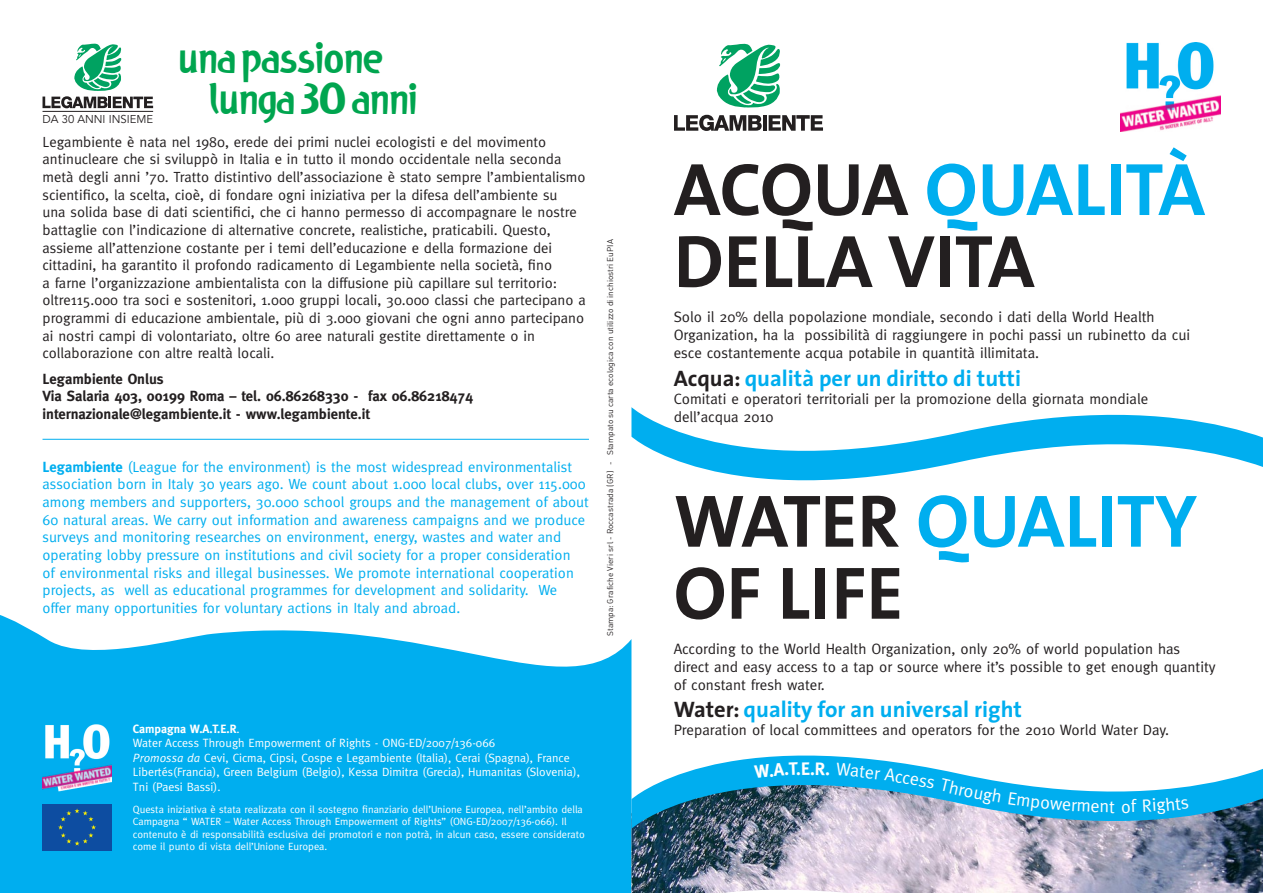
<style>
.page{position:relative;width:1263px;height:893px;background:#fff}
.page>*{position:absolute;margin:0;border:0;box-sizing:border-box;transform-origin:0 0}
.t1{font:700 75px/72px "The Sans";color:#231f20}
.t2{font:45px "Legambiente Next";color:#00a54f}
.t3{font:700 22.5px "The Sans";color:#00aeef}
.t4{font:700 18px "Meta";color:#fff}
.t5{font:18px "Meta";color:#fff}
.t6{font:15px/18px "Meta";color:#231f20}
.t7{font:14.7px/17.7px "Meta";color:#231f20}
.t8{font:14.7px/17.7px "Meta";color:#00aeef}
.t9{font:700 14.7px "Meta";color:#231f20}
.t10{font:12px/14.4px "Meta";color:#fff}
.t11{font:700 12px "Meta";color:#fff}
.t12{font:11.25px "Avenir LT Std";color:#231f20}
.t13{font:10.5px/12.6px "Meta";color:#fff}
.t14{font:8.25px "DIN Alternate";color:#231f20}
.s1{font-weight:700}
.s2{font-weight:400}
.s3{font-style:italic}
.s4{color:#00aeef}
.s5{color:#231f20}
</style>
<div class="page">
<svg style="left:0;top:615px;width:631px;height:278px;background:#1bb6f0"></svg>
<div style="left:43px;top:804px;width:69px;height:46px;background:#0d4da1"></div>
<svg style="left:58px;top:808px;width:38px;height:38px"></svg>
<img style="left:1120px;top:43px;width:100px;height:89px">
<svg style="left:674px;top:115px;width:88px;height:16px"></svg>
<hr style="left:763px;top:115px;width:4px;height:16px;background:#231f20">
<svg style="left:769px;top:115px;width:54px;height:16px"></svg>
<svg style="left:716px;top:43px;width:65px;height:65px"></svg>
<svg style="left:43px;top:43px;width:110px;height:65px"></svg>
<hr style="left:43px;top:111px;width:110px;height:1px;background:#231f20">
<hr style="left:43px;top:439px;width:546px;height:1px;background:#00aeef">
<img style="left:631px;top:856px;width:632px;height:37px">
<svg style="left:631px;top:721px;width:632px;height:135px"></svg>
<svg style="left:632px;top:741px;width:631px;height:104px"></svg>
<svg style="left:631px;top:407px;width:632px;height:74px"></svg>
<img style="left:43px;top:720px;width:69px;height:77px">
<svg style="left:754px;top:762px;width:55px;height:16px"></svg>
<svg style="left:816px;top:762px;width:13px;height:13px"></svg>
<svg style="left:836px;top:763px;width:165px;height:42px;background:#4bbbe9"></svg>
<div style="left:1008px;top:792px;width:100px;height:20px;background:#00aeef"></div>
<svg style="left:1122px;top:799px;width:15px;height:14px"></svg>
<svg style="left:1143px;top:797px;width:46px;height:17px"></svg>
<p class="t12" style="left:43px;top:113px;width:112px">DA 30 ANNI INSIEME</p>
<p class="t2" style="left:179px;top:29px;width:205px">una passione</p>
<p class="t2" style="left:209px;top:69px;width:210px">lunga 30 anni</p>
<p class="t7" style="left:43px;top:133px;width:545px">Legambiente è nata nel 1980, erede dei primi nuclei ecologisti e del movimento antinucleare che si sviluppò in Italia e in tutto il mondo occidentale nella seconda metà degli anni ’70. Tratto distintivo dell’associazione è stato sempre l’ambientalismo scientifico, la scelta, cioè, di fondare ogni iniziativa per la difesa dell’ambiente su<br>una solida base di dati scientifici, che ci hanno permesso di accompagnare le nostre battaglie con l’indicazione di alternative concrete, realistiche, praticabili. Questo, assieme all’attenzione costante per i temi dell’educazione e della formazione dei cittadini, ha garantito il profondo radicamento di Legambiente nella società, fino<br>a farne l’organizzazione ambientalista con la diffusione più capillare sul territorio: oltre115.000 tra soci e sostenitori, 1.000 gruppi locali, 30.000 classi che partecipano a programmi di educazione ambientale, più di 3.000 giovani che ogni anno partecipano ai nostri campi di volontariato, oltre 60 aree naturali gestite direttamente o in collaborazione con altre realtà locali.</p>
<p class="t9" style="left:43px;top:370px;width:123px">Legambiente Onlus</p>
<p class="t9" style="left:43px;top:388px;width:432px">Via Salaria 403, 00199 Roma – tel. 06.86268330 - fax 06.86218474</p>
<p class="t9" style="left:43px;top:405px;width:329px">internazionale@legambiente.it - www.legambiente.it</p>
<p class="t8" style="left:43px;top:458px;width:548px"><span class="s1">Legambiente</span> (League for the environment) is the most widespread environmentalist association born in Italy 30 years ago. We count about 1.000 local clubs, over 115.000 among members and supporters, 30.000 school groups and the management of about 60 natural areas. We carry out information and awareness campaigns and we produce surveys and monitoring researches on environment, energy, wastes and water and operating lobby pressure on institutions and civil society for a proper consideration<br>of environmental risks and illegal businesses. We promote international cooperation projects, as well as educational programmes for development and solidarity. We offer many opportunities for voluntary actions in Italy and abroad.</p>
<p class="t14" style="left:605px;top:636px;width:398px;rotate:-90deg">Stampa: Grafiche Vieri srl - Roccastrada (GR) - Stampato su carta ecologica con utilizzo di inchiostri EuPIA</p>
<p class="t11" style="left:133px;top:722px;width:108px">Campagna W.A.T.E.R<span class="s2">.</span></p>
<p class="t10" style="left:133px;top:736px;width:364px">Water Access Through Empowerment of Rights - ONG-ED/2007/136-066</p>
<p class="t10" style="left:133px;top:750px;width:448px"><span class="s3">Promossa da</span> Cevi, Cicma, Cipsi, Cospe e Legambiente (Italia), Cerai (Spagna), France<br>Libertés(Francia), Green Belgium (Belgio), Kessa Dimitra (Grecia), Humanitas (Slovenia),<br>Tni (Paesi Bassi).</p>
<p class="t13" style="left:133px;top:803px;width:454px">Questa iniziativa è stata realizzata con il sostegno finanziario dell’Unione Europea, nell’ambito della Campagna “ WATER – Water Access Through Empowerment of Rights” (ONG-ED/2007/136-066). Il contenuto è di responsabilità esclusiva dei promotori e non potrà, in alcun caso, essere considerato come il punto di vista dell’Unione Europea.</p>
<p class="t1" style="left:674px;top:152px;width:533px">ACQUA <span class="s4">QUALITÀ<br></span>DELLA VITA</p>
<p class="t6" style="left:674px;top:308px;width:518px">Solo il 20% della popolazione mondiale, secondo i dati della World Health<br>Organization, ha la possibilità di raggiungere in pochi passi un rubinetto da cui esce costantemente acqua potabile in quantità illimitata.</p>
<p class="t3" style="left:674px;top:359px;width:349px"><span class="s5">Acqua:</span> qualità per un diritto di tutti</p>
<p class="t6" style="left:674px;top:389px;width:476px">Comitati e operatori territoriali per la promozione della giornata mondiale</p>
<p class="t6" style="left:674px;top:407px;width:101px">dell’acqua 2010</p>
<p class="t1" style="left:674px;top:483px;width:525px">WATER <span class="s4">QUALITY<br></span>OF LIFE</p>
<p class="t6" style="left:674px;top:640px;width:544px">According to the World Health Organization, only 20% of world population has direct and easy access to a tap or source where it’s possible to get enough quantity of constant fresh water.</p>
<p class="t3" style="left:674px;top:691px;width:350px"><span class="s5">Water:</span> quality for an universal right</p>
<p class="t6" style="left:674px;top:721px;width:497px">Preparation of local committees and operators for the 2010 World Water Day.</p>
<p class="t4" style="left:810px;top:758px;width:6px">.</p>
<p class="t5" style="left:1109px;top:796px;width:7px">t</p>
</div>
